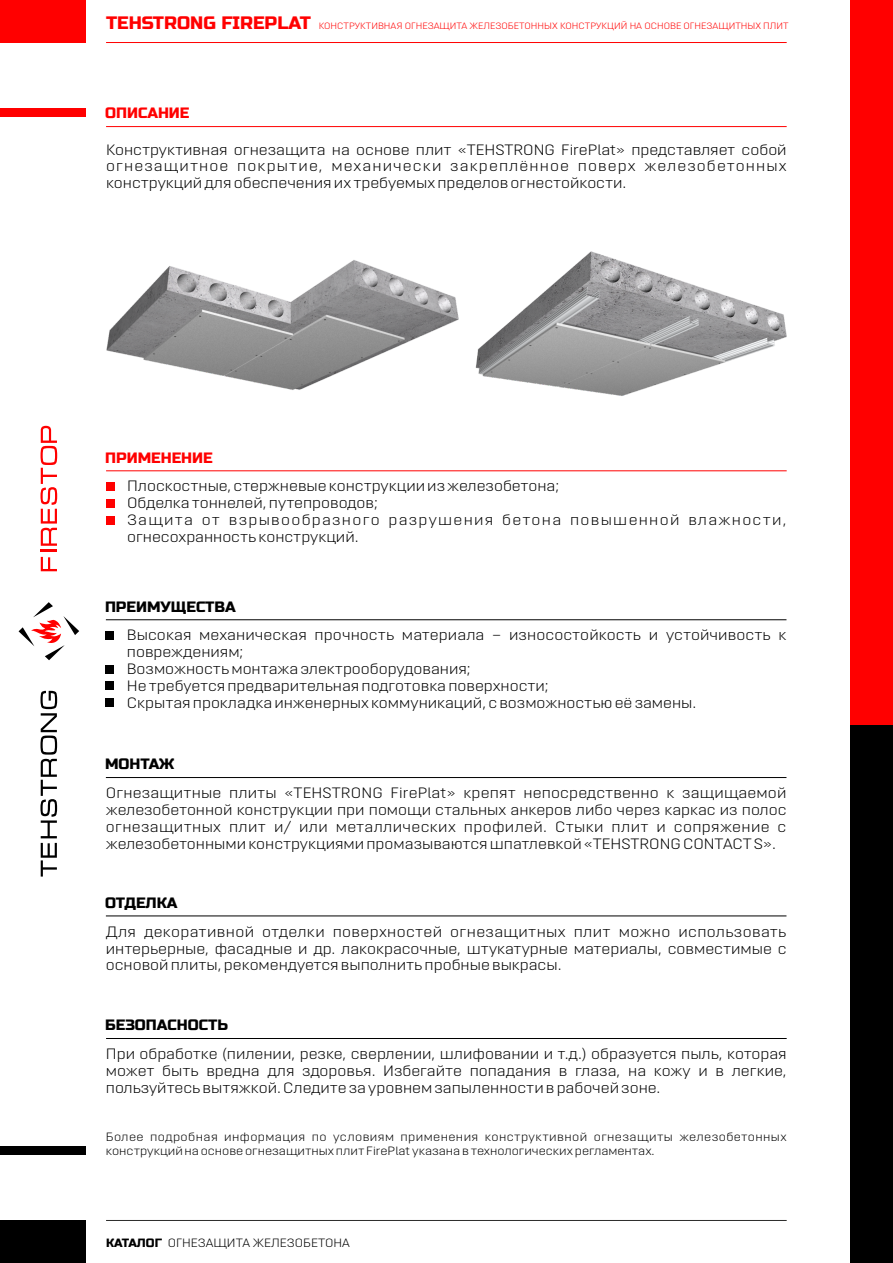
<style>
.page{position:relative;width:893px;height:1263px;background:#fff}
.page>*{position:absolute;margin:0;border:0;box-sizing:border-box;transform-origin:0 0}
.t1{font:300 15px/17px "Opinion Pro Extended";color:#000;text-align:justify}
.t2{font:300 15px/17px "Opinion Pro Extended";letter-spacing:.065em;color:#000}
.t3{font:15px "Russo One";color:#000}
.t4{font:15px "Russo One";color:#f00}
.t5{font:300 12px/13.5px "Opinion Pro Extended";color:#000}
.t6{font:300 9.15px "Opinion Pro Extended";color:#f00}
.s1{font-family:"Russo One";font-weight:400;font-size:18px}
.s2{font-family:"Russo One";font-weight:400}
</style>
<div class="page">
<div style="left:0;top:0;width:85px;height:43px;background:#f00"></div>
<div style="left:0;top:1220px;width:85px;height:43px;background:#000"></div>
<hr style="left:106px;top:42px;width:681px;height:1px;background:#f00">
<hr style="left:106px;top:1220px;width:681px;height:1px;background:#2b2a29">
<div style="left:0;top:108px;width:85px;height:9px;background:#f00"></div>
<div style="left:0;top:1146px;width:85px;height:9px;background:#000"></div>
<svg style="left:40px;top:691px;width:17px;height:185px"></svg>
<svg style="left:41px;top:426px;width:16px;height:145px"></svg>
<svg style="left:19px;top:602px;width:60px;height:58px"></svg>
<div style="left:850px;top:0;width:43px;height:725px;background:#f00"></div>
<div style="left:850px;top:725px;width:43px;height:538px;background:#000"></div>
<div style="left:106px;top:482px;width:8px;height:9px;background:#f00"></div>
<div style="left:106px;top:499px;width:8px;height:8px;background:#f00"></div>
<hr style="left:106px;top:470px;width:681px;height:1px;background:#f00">
<div style="left:106px;top:631px;width:8px;height:9px;background:#000"></div>
<div style="left:106px;top:682px;width:8px;height:8px;background:#000"></div>
<hr style="left:106px;top:619px;width:680px;height:1px;background:#000">
<hr style="left:106px;top:777px;width:680px;height:1px;background:#000">
<div style="left:106px;top:665px;width:8px;height:9px;background:#000"></div>
<div style="left:106px;top:698px;width:8px;height:9px;background:#000"></div>
<hr style="left:106px;top:1038px;width:681px;height:1px;background:#000">
<div style="left:106px;top:516px;width:8px;height:9px;background:#f00"></div>
<img style="left:475px;top:251px;width:312px;height:145px">
<img style="left:106px;top:260px;width:353px;height:130px">
<hr style="left:106px;top:915px;width:680px;height:1px;background:#000">
<hr style="left:106px;top:126px;width:681px;height:1px;background:#f00">
<p class="t6" style="left:106px;top:22px;width:684px"><span class="s1">TEHSTRONG FIREPLAT</span> КОНСТРУКТИВНАЯ ОГНЕЗАЩИТА ЖЕЛЕЗОБЕТОННЫХ КОНСТРУКЦИЙ НА ОСНОВЕ ОГНЕЗАЩИТНЫХ ПЛИТ</p>
<p class="t4" style="left:105px;top:104px;width:86px">ОПИСАНИЕ</p>
<p class="t1" style="left:106px;top:142px;width:682px">Конструктивная огнезащита на основе плит «TEHSTRONG FirePlat» представляет собой огнезащитное покрытие, механически закреплённое поверх железобетонных конструкций для обеспечения их требуемых пределов огнестойкости.</p>
<p class="t4" style="left:105px;top:449px;width:109px">ПРИМЕНЕНИЕ</p>
<p class="t2" style="left:127px;top:496px;width:661px">Обделка тоннелей, путепроводов;<br>Защита от взрывообразного разрушения бетона повышенной влажности, огнесохранность конструкций.</p>
<p class="t1" style="left:127px;top:479px;width:434px">Плоскостные, стержневые конструкции из железобетона;</p>
<p class="t3" style="left:105px;top:598px;width:132px">ПРЕИМУЩЕСТВА</p>
<p class="t1" style="left:127px;top:628px;width:661px;text-align:left">Высокая механическая прочность материала – износостойкость и устойчивость к повреждениям;<br>Возможность монтажа электрооборудования;</p>
<p class="t1" style="left:127px;top:696px;width:571px">Скрытая прокладка инженерных коммуникаций, с возможностью её замены.</p>
<p class="t1" style="left:127px;top:679px;width:423px">Не требуется предварительная подготовка поверхности;</p>
<p class="t3" style="left:105px;top:756px;width:71px">МОНТАЖ</p>
<p class="t1" style="left:106px;top:786px;width:682px">Огнезащитные плиты «TEHSTRONG FirePlat» крепят непосредственно к защищаемой железобетонной конструкции при помощи стальных анкеров либо через каркас из полос огнезащитных плит и/ или металлических профилей. Стыки плит и сопряжение с железобетонными конструкциями промазываются шпатлевкой «TEHSTRONGCONTACTS».</p>
<p class="t3" style="left:105px;top:894px;width:74px">ОТДЕЛКА</p>
<p class="t1" style="left:106px;top:924px;width:682px">Для декоративной отделки поверхностей огнезащитных плит можно использовать интерьерные, фасадные и др. лакокрасочные, штукатурные материалы, совместимые с основой плиты, рекомендуется выполнить пробные выкрасы.</p>
<p class="t3" style="left:105px;top:1017px;width:124px">БЕЗОПАСНОСТЬ</p>
<p class="t1" style="left:106px;top:1047px;width:682px">При обработке (пилении, резке, сверлении, шлифовании и т.д.) образуется пыль, которая может быть вредна для здоровья. Избегайте попадания в глаза, на кожу и в легкие, пользуйтесь вытяжкой. Следите за уровнем запыленности в рабочей зоне.</p>
<p class="t5" style="left:106px;top:1131px;width:682px">Более подробная информация по условиям применения конструктивной огнезащиты железобетонных конструкций на основе огнезащитных плит FirePlat указана в технологических регламентах.</p>
<p class="t5" style="left:106px;top:1237px;width:245px"><span class="s2">КАТАЛОГ</span> ОГНЕЗАЩИТА ЖЕЛЕЗОБЕТОНА</p>
</div>
